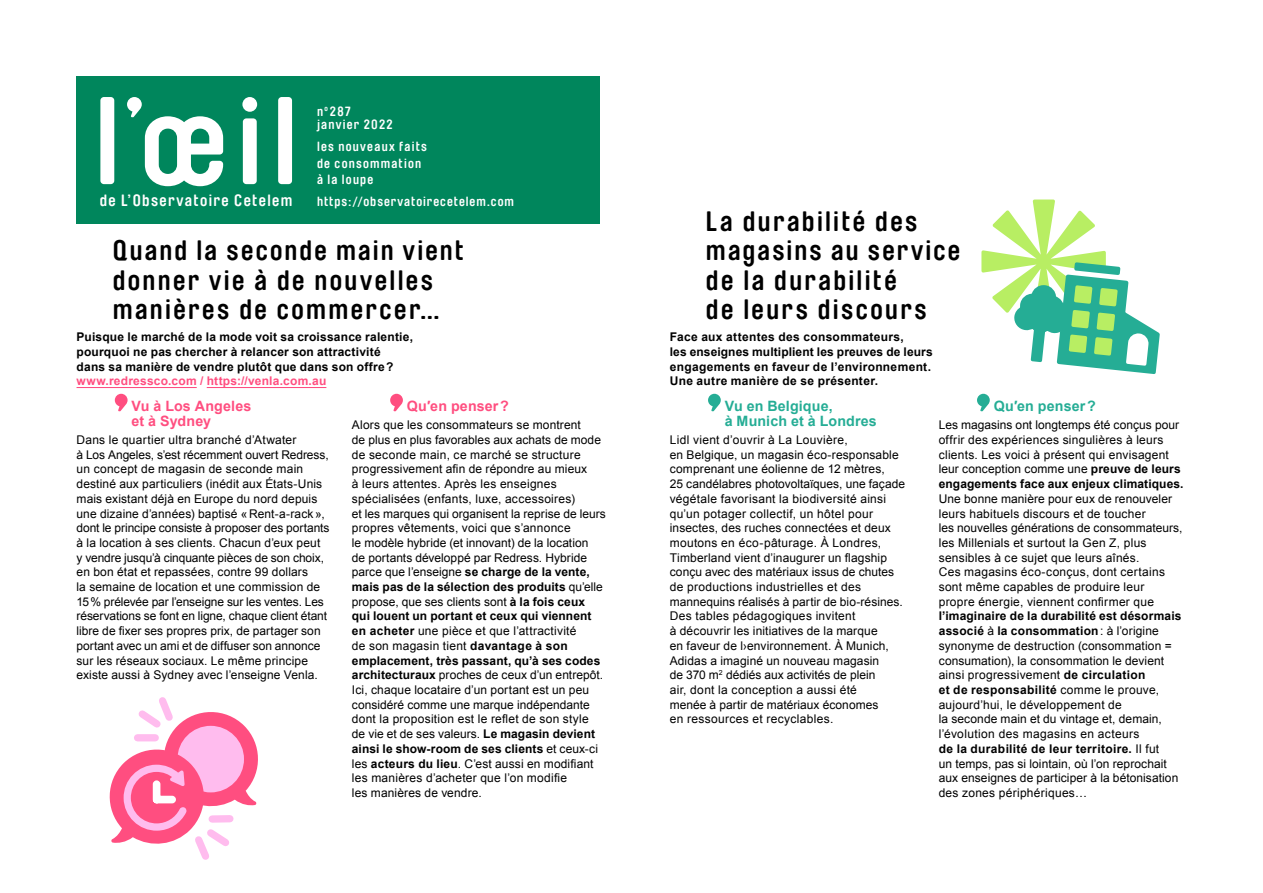
<style>
.page{position:relative;width:1263px;height:893px;background:#fff}
.page>*{position:absolute;margin:0;border:0;box-sizing:border-box;transform-origin:0 0}
.OEIL___titre_de_l_ar{font:700 27.75px/29.4px "Brauer Neue";letter-spacing:.08em;color:#000}
.OEIL___les_nouveaux{font:700 16.2px "Brauer Neue";letter-spacing:.08em;color:#fff}
.OEIL___vu_à{font:700 14.25px/14.7px "Arial";letter-spacing:.01em;color:#25ad95}
.OEIL___vu_à-2{font:700 14.25px/14.7px "Arial";letter-spacing:.01em;color:#ff4e80}
.OEIL___numéro{font:700 13.2px/16.5px "Brauer Neue";letter-spacing:.09em;color:#fff}
.OEIL___numéro-2{font:700 13.2px "Brauer Neue";letter-spacing:.07em;color:#fff}
.OEIL___texte_courant{font:12px/14.7px "Arial";letter-spacing:.01em;color:#000}
.OEIL___chapeau{font:700 12px/14.7px "Arial";letter-spacing:.02em;color:#000}
.OEIL___site_Internet{font:700 12px "Arial";letter-spacing:.02em;color:#ff4e80}
.s1{font-weight:700}
</style>
<div class="page">
<svg style="left:115px;top:394px;width:13px;height:17px"></svg>
<div style="left:77px;top:77px;width:523px;height:147px;background:#00865c"></div>
<svg style="left:100px;top:97px;width:192px;height:89px"></svg>
<hr style="left:77px;top:387px;width:120px;height:1px;background:#ff4e80">
<hr style="left:207px;top:387px;width:119px;height:1px;background:#ff4e80">
<svg style="left:708px;top:394px;width:13px;height:17px"></svg>
<svg style="left:390px;top:394px;width:13px;height:17px"></svg>
<svg style="left:109px;top:697px;width:149px;height:163px"></svg>
<div style="left:153px;top:780px;width:7px;height:23px;border:3px solid #fff;border-radius:2px"></div>
<div style="left:153px;top:796px;width:23px;height:7px;border:3px solid #fff;border-radius:2px"></div>
<svg style="left:977px;top:200px;width:183px;height:212px"></svg>
<p class="OEIL___numéro" style="left:317px;top:104px;width:77px;line-height:13.5px">n<sup>o</sup> 287 janvier 2022</p>
<p class="OEIL___numéro" style="left:317px;top:138px;width:111px">les nouveaux faits de consommation à la loupe</p>
<p class="OEIL___les_nouveaux" style="left:100px;top:191px;width:194px">de L’Observatoire Cetelem</p>
<p class="OEIL___numéro-2" style="left:317px;top:194px;width:198px">https://observatoirecetelem.com</p>
<p class="OEIL___titre_de_l_ar" style="left:113px;top:236px;width:353px">Quand la seconde main vient donner vie à de nouvelles manières de commercer…</p>
<p class="OEIL___chapeau" style="left:77px;top:330px;width:338px">Puisque le marché de la mode voit sa croissance ralentie, pourquoi ne pas chercher à relancer son attractivité<br>dans sa manière de vendre plutôt que dans son offre?</p>
<p class="OEIL___site_Internet" style="left:77px;top:373px;width:251px">www.redressco.com / https://venla.com.au</p>
<p class="OEIL___vu_à-2" style="left:132px;top:399px;width:121px">Vu à Los Angeles et à Sydney</p>
<p class="OEIL___texte_courant" style="left:77px;top:433px;width:254px">Dans le quartier ultra branché d’Atwater<br>à Los Angeles, s’est récemment ouvert Redress, un concept de magasin de seconde main destiné aux particuliers (inédit aux États-Unis mais existant déjà en Europe du nord depuis une dizaine d’années) baptisé «Rent-a-rack», dont le principe consiste à proposer des portants à la location à ses clients. Chacun d’eux peut<br>y vendre jusqu’à cinquante pièces de son choix, en bon état et repassées, contre 99 dollars<br>la semaine de location et une commission de 15% prélevée par l’enseigne sur les ventes. Les réservations se font en ligne, chaque client étant libre de fixer ses propres prix, de partager son portant avec un ami et de diffuser son annonce sur les réseaux sociaux. Le même principe existe aussi à Sydney avec l’enseigne Venla.</p>
<p class="OEIL___vu_à-2" style="left:407px;top:399px;width:104px">Qu′en penser?</p>
<p class="OEIL___texte_courant" style="left:352px;top:418px;width:256px">Alors que les consommateurs se montrent<br>de plus en plus favorables aux achats de mode de seconde main, ce marché se structure progressivement afin de répondre au mieux<br>à leurs attentes. Après les enseignes spécialisées (enfants, luxe, accessoires)<br>et les marques qui organisent la reprise de leurs propres vêtements, voici que s’annonce<br>le modèle hybride (et innovant) de la location<br>de portants développé par Redress. Hybride parce que l’enseigne <span class="s1">se charge de la vente, mais pas de la sélection des produits</span> qu’elle propose, que ses clients sont <span class="s1">à la fois ceux qui louent un portant et ceux qui viennent en acheter</span> une pièce et que l’attractivité<br>de son magasin tient <span class="s1">davantage à son emplacement, très passant, qu’à ses codes architecturaux</span> proches de ceux d’un entrepôt.<br>Ici, chaque locataire d’un portant est un peu considéré comme une marque indépendante dont la proposition est le reflet de son style<br>de vie et de ses valeurs. <span class="s1">Le magasin devient ainsi le show-room de ses clients</span> et ceux-ci les <span class="s1">acteurs du lieu</span>. C’est aussi en modifiant les manières d’acheter que l’on modifie<br>les manières de vendre.</p>
<p class="OEIL___titre_de_l_ar" style="left:706px;top:207px;width:256px">La durabilité des magasins au service de la durabilité<br>de leurs discours</p>
<p class="OEIL___chapeau" style="left:670px;top:330px;width:264px">Face aux attentes des consommateurs,<br>les enseignes multiplient les preuves de leurs engagements en faveur de l’environnement.<br>Une autre manière de se présenter.</p>
<p class="OEIL___vu_à" style="left:725px;top:399px;width:154px">Vu en Belgique,<br>à Munich et à Londres</p>
<p class="OEIL___texte_courant" style="left:670px;top:433px;width:237px">Lidl vient d’ouvrir à La Louvière,<br>en Belgique, un magasin éco-responsable comprenant une éolienne de 12 mètres,<br>25 candélabres photovoltaïques, une façade végétale favorisant la biodiversité ainsi qu’un potager collectif, un hôtel pour insectes, des ruches connectées et deux moutons en éco-pâturage. À Londres, Timberland vient d’inaugurer un flagship conçu avec des matériaux issus de chutes de productions industrielles et des mannequins réalisés à partir de bio‑résines.<br>Des tables pédagogiques invitent<br>à découvrir les initiatives de la marque<br>en faveur de l›environnement. À Munich, Adidas a imaginé un nouveau magasin<br>de 370 m<sup>2</sup> dédiés aux activités de plein<br>air, dont la conception a aussi été<br>menée à partir de matériaux économes<br>en ressources et recyclables.</p>
<p class="OEIL___vu_à" style="left:994px;top:399px;width:104px">Qu′en penser?</p>
<p class="OEIL___texte_courant" style="left:939px;top:418px;width:246px">Les magasins ont longtemps été conçus pour offrir des expériences singulières à leurs clients. Les voici à présent qui envisagent leur conception comme une <span class="s1">preuve de leurs engagements face aux enjeux climatiques.<br></span>Une bonne manière pour eux de renouveler leurs habituels discours et de toucher<br>les nouvelles générations de consommateurs, les Millenials et surtout la Gen Z, plus sensibles à ce sujet que leurs aînés.<br>Ces magasins éco-conçus, dont certains sont même capables de produire leur<br>propre énergie, viennent confirmer que <span class="s1">l’imaginaire de la durabilité est désormais associé</span> à <span class="s1">la consommation</span>: à l’origine synonyme de destruction (consommation = consumation), la consommation le devient ainsi progressivement <span class="s1">de circulation<br>et de responsabilité</span> comme le prouve, aujourd’hui, le développement de<br>la seconde main et du vintage et, demain, l’évolution des magasins en acteurs<br><span class="s1">de la durabilité de leur territoire.</span> Il fut<br>un temps, pas si lointain, où l’on reprochait aux enseignes de participer à la bétonisation des zones périphériques…</p>
</div>
